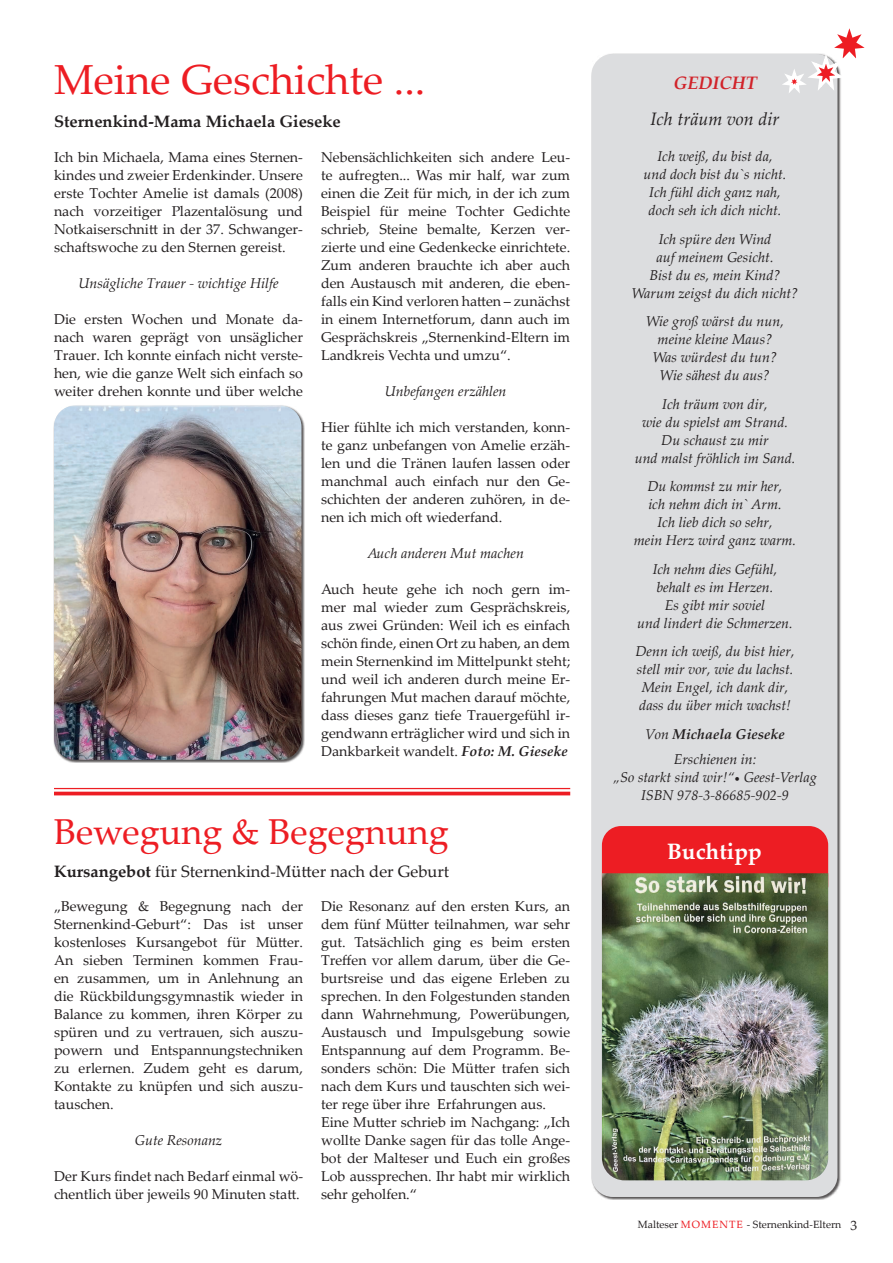
<style>
.page{position:relative;width:893px;height:1263px;background:#fff}
.page>*{position:absolute;margin:0;border:0;box-sizing:border-box;transform-origin:0 0}
.t1{font:42px "Palatino Linotype";color:#ed1d23}
.t2{font:36px "Palatino Linotype";color:#ed1d23}
.t3{font:700 22.2px "Palatino Linotype";color:#fff}
.t4{font:italic 18px "Palatino Linotype";color:#231f20}
.t5{font:italic 700 18px "Palatino Linotype";color:#d1232a}
.t6{font:16.5px "Palatino Linotype";color:#231f20}
.t7{font:700 16.5px "Palatino Linotype";color:#231f20}
.t8{font:14.25px/18px "Palatino Linotype";color:#231f20;text-align:justify}
.t9{font:italic 14.25px/18px "Palatino Linotype";color:#231f20;text-align:center}
.t10{font:13.5px "Palatino Linotype";color:#231f20}
.t11{font:10.5px "Palatino Linotype";color:#231f20}
.s1{font-weight:700;font-style:italic}
.s2{font-weight:700}
.s3{font-family:"Minion Pro";font-style:normal}
.s4{color:#ed1d23}
</style>
<div class="page">
<div style="left:591px;top:54px;width:246px;height:1143px;background:#dcdddf;border-radius:21px"></div>
<svg style="left:777px;top:28px;width:88px;height:70px"></svg>
<div style="left:53px;top:405px;width:252px;height:358px;background:#231f20;opacity:.75"></div>
<img style="left:54px;top:405px;width:247px;height:355px">
<hr style="left:54px;top:792px;width:516px;height:3px;background:#ed1d23">
<hr style="left:54px;top:788px;width:516px;height:1px;background:#ed1d23">
<div style="left:602px;top:826px;width:226px;height:78px;background:#ed1d23;border-radius:19px"></div>
<img style="left:602px;top:873px;width:226px;height:307px">
<h1 class="t1" style="left:54px;top:50px;width:373px">Meine Geschichte ...</h1>
<p class="t7" style="left:54px;top:110px;width:288px">Sternenkind-Mama Michaela Gieseke</p>
<p class="t8" style="left:54px;top:148px;width:251px">Ich bin Michaela, Mama eines Sternen&shy;kindes und zweier Erdenkinder. Unsere erste Tochter Amelie ist damals (2008) nach vorzeitiger Plazentalösung und Notkaiserschnitt in der 37. Schwanger&shy;schaftswoche zu den Sternen gereist.</p>
<p class="t9" style="left:78px;top:274px;width:202px">Unsägliche Trauer - wichtige Hilfe</p>
<p class="t8" style="left:54px;top:310px;width:251px">Die ersten Wochen und Monate da&shy;nach waren geprägt von unsäglicher Trauer. Ich konnte einfach nicht verste&shy;hen, wie die ganze Welt sich einfach so weiter drehen konnte und über welche</p>
<p class="t8" style="left:321px;top:148px;width:251px">Nebensächlichkeiten sich andere Leu&shy;te aufregten... Was mir half, war zum einen die Zeit für mich, in der ich zum Beispiel für meine Tochter Gedichte schrieb, Steine bemalte, Kerzen ver&shy;zierte und eine Gedenkecke einrichtete.<br>Zum anderen brauchte ich aber auch den Austausch mit anderen, die eben&shy;falls ein Kind verloren hatten – zunächst in einem Internetforum, dann auch im Gesprächskreis „Sternenkind-Eltern im Landkreis Vechta und umzu“.</p>
<p class="t9" style="left:385px;top:382px;width:123px">Unbefangen erzählen</p>
<p class="t8" style="left:321px;top:418px;width:251px">Hier fühlte ich mich verstanden, konn&shy;te ganz unbefangen von Amelie erzäh&shy;len und die Tränen laufen lassen oder manchmal auch einfach nur den Ge&shy;schichten der anderen zuhören, in de&shy;nen ich mich oft wiederfand.</p>
<p class="t9" style="left:367px;top:544px;width:158px">Auch anderen Mut machen</p>
<p class="t8" style="left:321px;top:580px;width:251px">Auch heute gehe ich noch gern im&shy;mer mal wieder zum Gesprächskreis, aus zwei Gründen: Weil ich es einfach schön finde, einen Ort zu haben, an dem mein Sternenkind im Mittelpunkt steht; und weil ich anderen durch meine Er&shy;fahrungen Mut machen darauf möchte, dass dieses ganz tiefe Trauergefühl ir&shy;gendwann erträglicher wird und sich in Dankbarkeit wandelt. <span class="s1">Foto: M. Gieseke</span></p>
<h2 class="t2" style="left:54px;top:806px;width:396px">Bewegung &amp; Begegnung</h2>
<p class="t6" style="left:54px;top:859px;width:397px"><span class="s2">Kursangebot</span> für Sternenkind-Mütter nach der Geburt</p>
<p class="t8" style="left:54px;top:896px;width:251px">„Bewegung &amp; Begegnung nach der Sternenkind-Geburt“: Das ist unser kostenloses Kursangebot für Mütter.<br>An sieben Terminen kommen Frau&shy;en zusammen, um in Anlehnung an die Rückbildungsgymnastik wieder in Balance zu kommen, ihren Körper zu spüren und zu vertrauen, sich auszu&shy;powern und Entspannungstechniken zu erlernen. Zudem geht es darum, Kontakte zu knüpfen und sich auszu&shy;tauschen.</p>
<p class="t9" style="left:135px;top:1130px;width:89px">Gute Resonanz</p>
<p class="t8" style="left:54px;top:1166px;width:251px">Der Kurs findet nach Bedarf einmal wö&shy;chentlich über jeweils 90 Minuten statt.</p>
<p class="t8" style="left:321px;top:896px;width:251px;text-align:left">Die Resonanz auf den ersten Kurs, an dem fünf Mütter teilnahmen, war sehr gut. Tatsächlich ging es beim ersten Treffen vor allem darum, über die Ge&shy;burtsreise und das eigene Erleben zu sprechen. In den Folgestunden standen dann Wahrnehmung, Powerübungen, Austausch und Impulsgebung sowie Entspannung auf dem Programm. Be&shy;sonders schön: Die Mütter trafen sich nach dem Kurs und tauschten sich wei&shy;ter rege über ihre Erfahrungen aus.<br>Eine Mutter schrieb im Nachgang: „Ich wollte Danke sagen für das tolle Ange&shy;bot der Malteser und Euch ein großes Lob aussprechen. Ihr habt mir wirklich sehr geholfen.“</p>
<p class="t5" style="left:673px;top:70px;width:85px">GEDICHT</p>
<p class="t4" style="left:651px;top:106px;width:130px">Ich träum von dir</p>
<p class="t9" style="left:644px;top:147px;width:144px">Ich weiß, du bist da,<br>und doch bist du`s nicht.<br>Ich fühl dich ganz nah, doch seh ich dich nicht.</p>
<p class="t9" style="left:632px;top:229px;width:168px">Ich spüre den Wind<br>auf meinem Gesicht.<br>Bist du es, mein Kind?<br>Warum zeigst du dich nicht?</p>
<p class="t9" style="left:646px;top:312px;width:139px">Wie groß wärst du nun, meine kleine Maus?<br>Was würdest du tun?<br>Wie sähest du aus?</p>
<p class="t9" style="left:635px;top:394px;width:162px">Ich träum von dir,<br>wie du spielst am Strand.<br>Du schaust zu mir<br>und malst fröhlich im Sand.</p>
<p class="t9" style="left:634px;top:477px;width:164px">Du kommst zu mir her,<br>ich nehm dich in` Arm.<br>Ich lieb dich so sehr,<br>mein Herz wird ganz warm.</p>
<p class="t9" style="left:637px;top:559px;width:157px">Ich nehm dies Gefühl, behalt es im Herzen.<br>Es gibt mir soviel<br>und lindert die Schmerzen.</p>
<p class="t9" style="left:635px;top:642px;width:161px">Denn ich weiß, du bist hier, stell mir vor, wie du lachst.<br>Mein Engel, ich dank dir, dass du über mich wachst!</p>
<p class="t9" style="left:645px;top:720px;width:141px;line-height:25.5px">Von <span class="s2">Michaela Gieseke<br></span>Erschienen in:</p>
<p class="t9" style="left:613px;top:768px;width:205px">„So starkt sind wir!“<span class="s3">•</span> Geest-Verlag<br>ISBN 978-3-86685-902-9</p>
<h3 class="t3" style="left:667px;top:836px;width:96px">Buchtipp</h3>
<p class="t11" style="left:638px;top:1217px;width:205px">Malteser <span class="s4">MOMENTE</span> - Sternenkind-Eltern</p>
<p class="t10" style="left:850px;top:1216px;width:8px">3</p>
</div>
